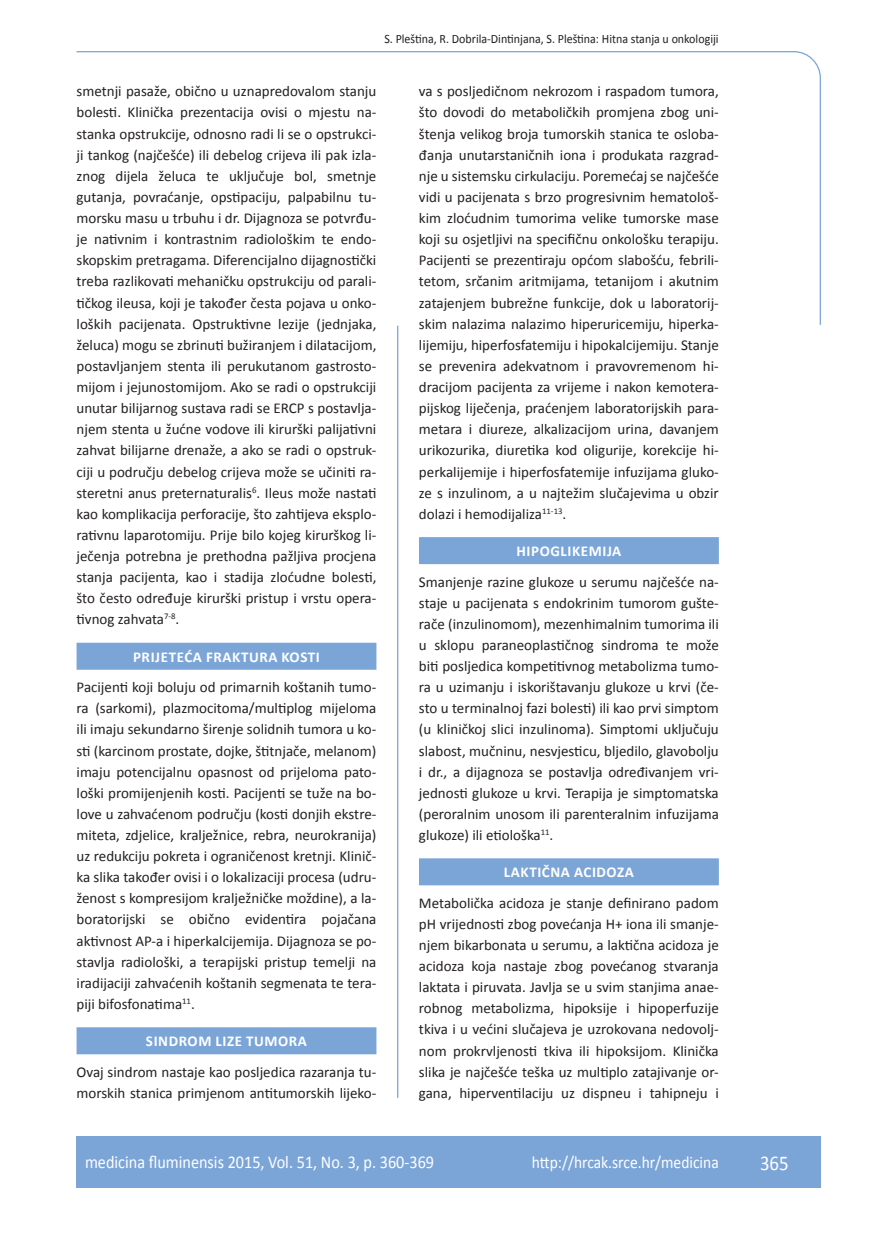
<style>
.page{position:relative;width:872px;height:1234px;background:#fff}
.page>*{position:absolute;margin:0;border:0;box-sizing:border-box;transform-origin:0 0}
.t1{font:21px "Calibri";color:#fff;scale:.9 1}
.t2{font:18px "Calibri";color:#fff;scale:.9 1}
.t3{font:17.25px "Calibri";color:#fff;scale:.9 1}
.t4{font:15px/21.1px "Calibri";color:#231f20;text-align:justify}
.t5{font:700 15px "Calibri";letter-spacing:.04em;color:#fff}
.t6{font:12.75px "Calibri";color:#231f20;scale:.94 1}
</style>
<div class="page">
<svg style="left:76px;top:51px;width:745px;height:275px"></svg>
<hr style="left:397px;top:325px;width:1px;height:772px;background:#7ca5d7">
<div style="left:77px;top:1135px;width:744px;height:51px;background:#7ca5d7"></div>
<div style="left:77px;top:642px;width:299px;height:27px;background:#7ca5d7"></div>
<div style="left:77px;top:1027px;width:299px;height:27px;background:#7ca5d7"></div>
<div style="left:419px;top:537px;width:300px;height:27px;background:#7ca5d7"></div>
<div style="left:419px;top:858px;width:300px;height:27px;background:#7ca5d7"></div>
<p class="t6" style="left:384px;top:30px;width:357px">S. Pleština, R. Dobrila-Dintinjana, S. Pleština: Hitna stanja u onkologiji</p>
<p class="t4" style="left:77px;top:80px;width:301px">smetnji pasaže, obično u uznapredovalom stanju bolesti. Klinička prezentacija ovisi o mjestu na&shy;stanka opstrukcije, odnosno radi li se o opstrukci&shy;ji tankog (najčešće) ili debelog crijeva ili pak izla&shy;znog dijela želuca te uključuje bol, smetnje gutanja, povraćanje, opstipaciju, palpabilnu tu&shy;morsku masu u trbuhu i dr. Dijagnoza se potvrđu&shy;je nativnim i kontrastnim radiološkim te endo&shy;skopskim pretragama. Diferencijalno dijagnostički treba razlikovati mehaničku opstrukciju od parali&shy;tičkog ileusa, koji je također česta pojava u onko&shy;loških pacijenata. Opstruktivne lezije (jednjaka, želuca) mogu se zbrinuti bužiranjem i dilatacijom, postavljanjem stenta ili perukutanom gastrosto&shy;mijom i jejunostomijom. Ako se radi o opstrukciji unutar bilijarnog sustava radi se ERCP s postavlja&shy;njem stenta u žućne vodove ili kirurški palijativni zahvat bilijarne drenaže, a ako se radi o opstruk&shy;ciji u području debelog crijeva može se učiniti ra&shy;steretni anus preternaturalis<sup>6</sup>. Ileus može nastati kao komplikacija perforacije, što zahtijeva eksplo&shy;rativnu laparotomiju. Prije bilo kojeg kirurškog li&shy;ječenja potrebna je prethodna pažljiva procjena stanja pacijenta, kao i stadija zloćudne bolesti, što često određuje kirurški pristup i vrstu opera&shy;tivnog zahvata<sup>7-8</sup>.</p>
<p class="t5" style="left:133px;top:647px;width:188px">PRIJETEĆA FRAKTURA KOSTI</p>
<p class="t4" style="left:77px;top:675px;width:301px">Pacijenti koji boluju od primarnih koštanih tumo&shy;ra (sarkomi), plazmocitoma/multiplog mijeloma ili imaju sekundarno širenje solidnih tumora u ko&shy;sti (karcinom prostate, dojke, štitnjače, melanom) imaju potencijalnu opasnost od prijeloma pato&shy;loški promijenjenih kosti. Pacijenti se tuže na bo&shy;love u zahvaćenom području (kosti donjih ekstre&shy;miteta, zdjelice, kralježnice, rebra, neurokranija) uz redukciju pokreta i ograničenost kretnji. Klinič&shy;ka slika također ovisi i o lokalizaciji procesa (udru&shy;ženost s kompresijom kralježničke moždine), a la&shy;boratorijski se obično evidentira pojačana aktivnost AP-a i hiperkalcijemija. Dijagnoza se po&shy;stavlja radiološki, a terapijski pristup temelji na iradijaciji zahvaćenih koštanih segmenata te tera&shy;piji bifosfonatima<sup>11</sup>.</p>
<p class="t5" style="left:146px;top:1031px;width:162px">SINDROM LIZE TUMORA</p>
<p class="t4" style="left:77px;top:1060px;width:301px">Ovaj sindrom nastaje kao posljedica razaranja tu&shy;morskih stanica primjenom antitumorskih lijeko-</p>
<p class="t4" style="left:419px;top:80px;width:301px">va s posljedičnom nekrozom i raspadom tumora, što dovodi do metaboličkih promjena zbog uni&shy;štenja velikog broja tumorskih stanica te osloba&shy;đanja unutarstaničnih iona i produkata razgrad&shy;nje u sistemsku cirkulaciju. Poremećaj se najčešće vidi u pacijenata s brzo progresivnim hematološ&shy;kim zloćudnim tumorima velike tumorske mase koji su osjetljivi na specifičnu onkološku terapiju.<br>Pacijenti se prezentiraju općom slabošću, febrili&shy;tetom, srčanim aritmijama, tetanijom i akutnim zatajenjem bubrežne funkcije, dok u laboratorij&shy;skim nalazima nalazimo hiperuricemiju, hiperka&shy;lijemiju, hiperfosfatemiju i hipokalcijemiju. Stanje se prevenira adekvatnom i pravovremenom hi&shy;dracijom pacijenta za vrijeme i nakon kemotera&shy;pijskog liječenja, praćenjem laboratorijskih para&shy;metara i diureze, alkalizacijom urina, davanjem urikozurika, diuretika kod oligurije, korekcije hi&shy;perkalijemije i hiperfosfatemije infuzijama gluko&shy;ze s inzulinom, a u najtežim slučajevima u obzir dolazi i hemodijaliza<sup>11-13</sup>.</p>
<p class="t5" style="left:516px;top:541px;width:106px">HIPOGLIKEMIJA</p>
<p class="t4" style="left:419px;top:570px;width:301px">Smanjenje razine glukoze u serumu najčešće na&shy;staje u pacijenata s endokrinim tumorom gušte&shy;rače (inzulinomom), mezenhimalnim tumorima ili u sklopu paraneoplastičnog sindroma te može biti posljedica kompetitivnog metabolizma tumo&shy;ra u uzimanju i iskorištavanju glukoze u krvi (če&shy;sto u terminalnoj fazi bolesti) ili kao prvi simptom (u kliničkoj slici inzulinoma). Simptomi uključuju slabost, mučninu, nesvjesticu, bljedilo, glavobolju i dr., a dijagnoza se postavlja određivanjem vri&shy;jednosti glukoze u krvi. Terapija je simptomatska (peroralnim unosom ili parenteralnim infuzijama glukoze) ili etiološka<sup>11</sup>.</p>
<p class="t5" style="left:504px;top:862px;width:131px">LAKTIČNA ACIDOZA</p>
<p class="t4" style="left:419px;top:891px;width:301px">Metabolička acidoza je stanje definirano padom pH vrijednosti zbog povećanja H+ iona ili smanje&shy;njem bikarbonata u serumu, a laktična acidoza je acidoza koja nastaje zbog povećanog stvaranja laktata i piruvata. Javlja se u svim stanjima anae&shy;robnog metabolizma, hipoksije i hipoperfuzije tkiva i u većini slučajeva je uzrokovana nedovolj&shy;nom prokrvljenosti tkiva ili hipoksijom. Klinička slika je najčešće teška uz multiplo zatajivanje or&shy;gana, hiperventilaciju uz dispneu i tahipneju i</p>
<p class="t2" style="left:85px;top:1150px;width:389px">medicina fluminensis 2015, Vol. 51, No. 3, p. 360-369</p>
<p class="t3" style="left:532px;top:1151px;width:209px">http://hrcak.srce.hr/medicina</p>
<h1 class="t1" style="left:760px;top:1149px;width:33px">365</h1>
</div>
